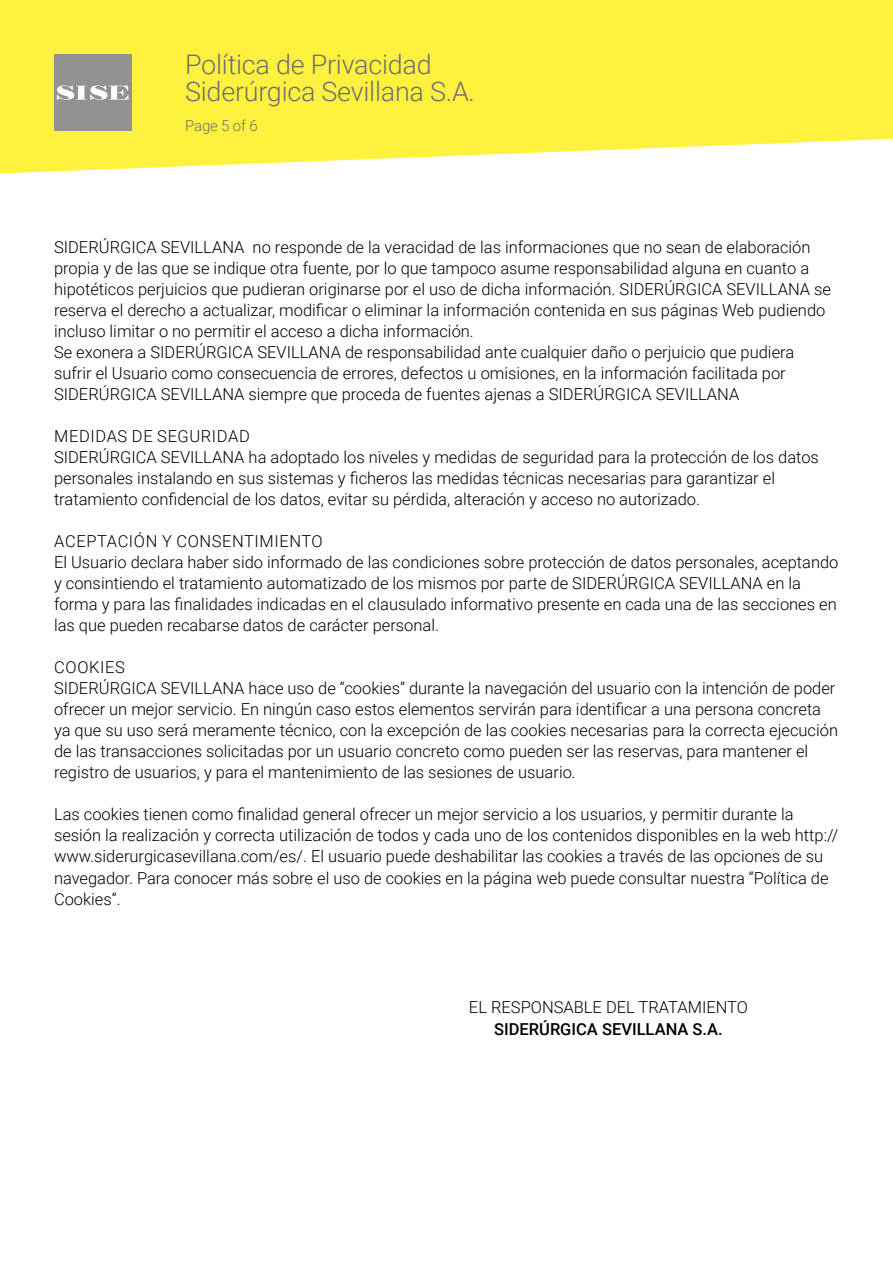
<style>
.page{position:relative;width:893px;height:1263px;background:#fff}
.page>*{position:absolute;margin:0;border:0;box-sizing:border-box;transform-origin:0 0}
.t1{font:300 27px/27px "Roboto";letter-spacing:-.01em;color:#706f6f}
.t2{font:300 16.5px/21px "Roboto";color:#000}
.t3{font:500 16.5px "Roboto";color:#000}
.t4{font:300 15px "Roboto";letter-spacing:-.01em;color:#706f6f}
</style>
<div class="page">
<svg style="left:0;top:0;width:893px;height:173px;background:#fef250"></svg>
<div style="left:54px;top:54px;width:77px;height:77px;background:#929292"></div>
<svg style="left:57px;top:85px;width:72px;height:15px"></svg>
<h1 class="t1" style="left:185px;top:50px;width:291px">Política de Privacidad<br>Siderúrgica Sevillana S.A.</h1>
<p class="t4" style="left:185px;top:115px;width:74px">Page 5 of 6</p>
<p class="t2" style="left:54px;top:236px;width:779px">SIDERÚRGICA SEVILLANA no responde de la veracidad de las informaciones que no sean de elaboración propia y de las que se indique otra fuente, por lo que tampoco asume responsabilidad alguna en cuanto a hipotéticos perjuicios que pudieran originarse por el uso de dicha información. SIDERÚRGICA SEVILLANA se reserva el derecho a actualizar, modificar o eliminar la información contenida en sus páginas Web pudiendo incluso limitar o no permitir el acceso a dicha información.<br>Se exonera a SIDERÚRGICA SEVILLANA de responsabilidad ante cualquier daño o perjuicio que pudiera sufrir el Usuario como consecuencia de errores, defectos u omisiones, en la información facilitada por SIDERÚRGICA SEVILLANA siempre que proceda de fuentes ajenas a SIDERÚRGICA SEVILLANA</p>
<p class="t2" style="left:54px;top:425px;width:766px">MEDIDAS DE SEGURIDAD<br>SIDERÚRGICA SEVILLANA ha adoptado los niveles y medidas de seguridad para la protección de los datos personales instalando en sus sistemas y ficheros las medidas técnicas necesarias para garantizar el tratamiento confidencial de los datos, evitar su pérdida, alteración y acceso no autorizado.</p>
<p class="t2" style="left:54px;top:530px;width:786px">ACEPTACIÓN Y CONSENTIMIENTO<br>El Usuario declara haber sido informado de las condiciones sobre protección de datos personales, aceptando y consintiendo el tratamiento automatizado de los mismos por parte de SIDERÚRGICA SEVILLANA en la forma y para las finalidades indicadas en el clausulado informativo presente en cada una de las secciones en las que pueden recabarse datos de carácter personal.</p>
<p class="t2" style="left:54px;top:656px;width:785px">COOKIES<br>SIDERÚRGICA SEVILLANA hace uso de “cookies” durante la navegación del usuario con la intención de poder ofrecer un mejor servicio. En ningún caso estos elementos servirán para identificar a una persona concreta ya que su uso será meramente técnico, con la excepción de las cookies necesarias para la correcta ejecución de las transacciones solicitadas por un usuario concreto como pueden ser las reservas, para mantener el registro de usuarios, y para el mantenimiento de las sesiones de usuario.</p>
<p class="t2" style="left:54px;top:803px;width:786px">Las cookies tienen como finalidad general ofrecer un mejor servicio a los usuarios, y permitir durante la sesión la realización y correcta utilización de todos y cada uno de los contenidos disponibles en la web http:// www.siderurgicasevillana.com/es/. El usuario puede deshabilitar las cookies a través de las opciones de su navegador. Para conocer más sobre el uso de cookies en la página web puede consultar nuestra “Política de Cookies”.</p>
<p class="t2" style="left:469px;top:995px;width:281px">EL RESPONSABLE DEL TRATAMIENTO</p>
<p class="t3" style="left:494px;top:1017px;width:230px">SIDERÚRGICA SEVILLANA S.A.</p>
</div>
